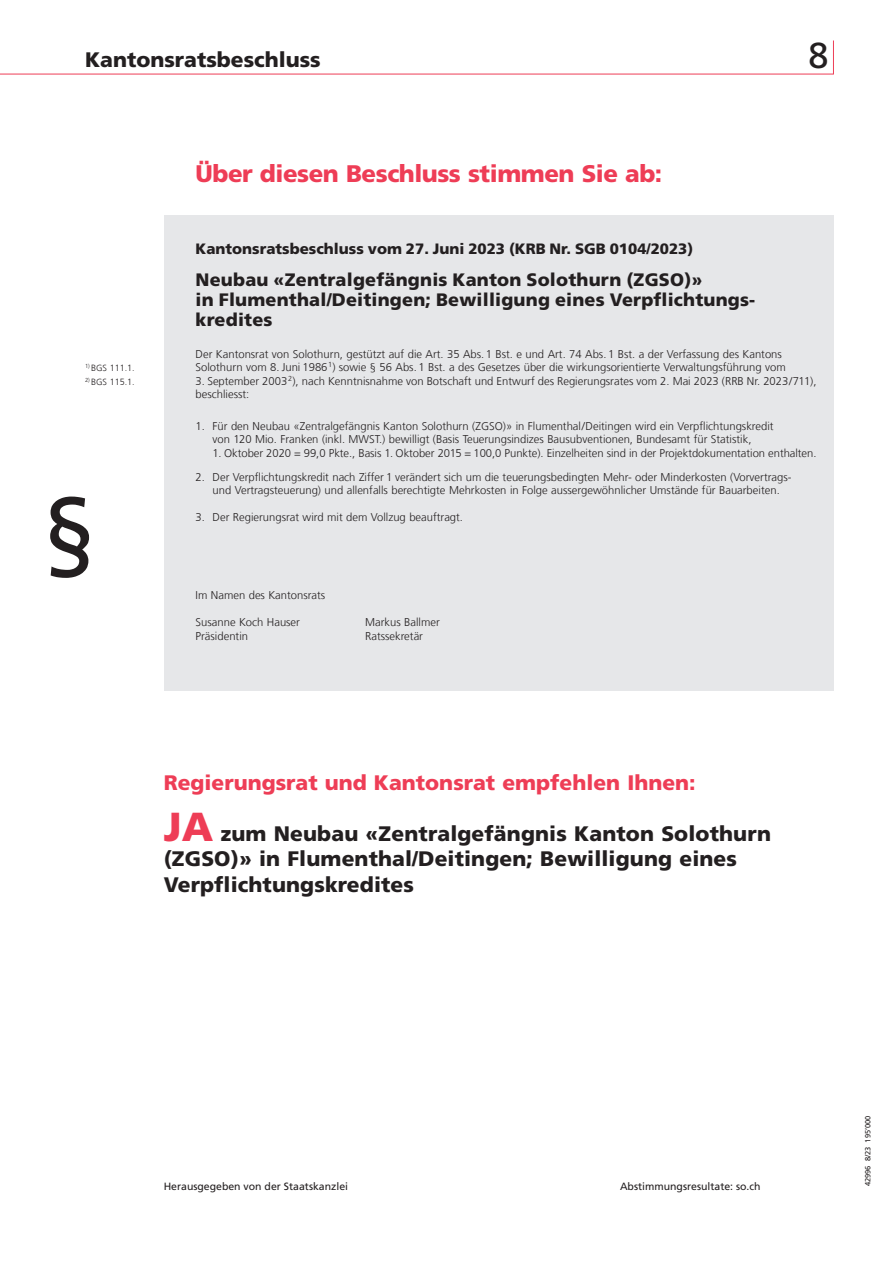
<style>
.page{position:relative;width:893px;height:1263px;background:#fff}
.page>*{position:absolute;margin:0;border:0;box-sizing:border-box;transform-origin:0 0}
.t1{font:97.5px "Frutiger LT Com";color:#231f20}
.t2{font:36px "Frutiger LT Com";color:#231f20}
.t3{font:900 24px "Frutiger LT Pro";letter-spacing:-.02em;color:#ee3d56}
.t4{font:900 21px/25.5px "Frutiger LT Com";letter-spacing:.005em;color:#231f20}
.t5{font:900 21px "Frutiger LT Com";color:#ee3d56}
.t6{font:900 18px/19.8px "Frutiger LT Pro";letter-spacing:.01em;color:#231f20}
.t7{font:900 15px "Frutiger LT Pro";color:#231f20}
.t8{font:300 11.25px/13.5px "Frutiger LT Com";color:#231f20}
.t9{font:10.5px "Frutiger LT Com";color:#231f20}
.t10{font:300 9px "Frutiger LT Com";color:#231f20}
.t11{font:7.5px "Frutiger LT Com";color:#231f20}
.s1{font-size:40.5px;color:#ee3d56}
</style>
<div class="page">
<hr style="left:0;top:74px;width:833px;height:1px;background:#ee3d56">
<hr style="left:833px;top:41px;width:1px;height:33px;background:#ee3d56">
<div style="left:164px;top:215px;width:669px;height:476px;background:#e6e7e9"></div>
<h3 class="t4" style="left:85px;top:47px;width:237px">Kantonsratsbeschluss</h3>
<h3 class="t3" style="left:196px;top:160px;width:468px">Über diesen Beschluss stimmen Sie ab:</h3>
<h2 class="t2" style="left:808px;top:34px;width:22px">8</h2>
<p class="t10" style="left:85px;top:362px;width:51px"><sup>1)</sup> BGS 111.1.</p>
<p class="t10" style="left:85px;top:376px;width:51px"><sup>2)</sup> BGS 115.1.</p>
<h1 class="t1" style="left:42px;top:475px;width:56px">§</h1>
<h3 class="t7" style="left:196px;top:240px;width:499px">Kantonsratsbeschluss vom 27. Juni 2023 (KRB Nr. SGB 0104/2023)</h3>
<h3 class="t6" style="left:196px;top:270px;width:561px">Neubau «Zentralgefängnis Kanton Solothurn (ZGSO)»<br>in Flumenthal/Deitingen; Bewilligung eines Verpflichtungs&shy;kredites</h3>
<p class="t8" style="left:196px;top:347px;width:592px">Der Kantonsrat von Solothurn, gestützt auf die Art. 35 Abs.1 Bst. e und Art. 74 Abs. 1 Bst. a der Verfassung des Kantons<br>Solothurn vom 8. Juni 1986<sup>1</sup>) sowie § 56 Abs. 1 Bst. a des Gesetzes über die wirkungsorientierte Verwaltungsführung vom</p>
<p class="t8" style="left:196px;top:374px;width:622px">3. September 2003<sup>2</sup>), nach Kenntnisnahme von Botschaft und Entwurf des Regierungsrates vom 2. Mai 2023 (RRB Nr. 2023/711), beschliesst:</p>
<p class="t8" style="left:196px;top:419px;width:579px;text-align:center">1. Für den Neubau «Zentralgefängnis Kanton Solothurn (ZGSO)» in Flumenthal/Deitingen wird ein Verpflichtungskredit von 120 Mio. Franken (inkl. MWST.) bewilligt (Basis Teuerungsindizes Bausubventionen, Bundesamt für Statistik,</p>
<p class="t8" style="left:213px;top:446px;width:605px">1. Oktober 2020 = 99,0 Pkte., Basis 1. Oktober 2015 = 100,0 Punkte). Einzelheiten sind in der Projektdokumentation enthalten.</p>
<p class="t8" style="left:196px;top:470px;width:597px;text-align:center">2. Der Verpflichtungskredit nach Ziffer 1 verändert sich um die teuerungsbedingten Mehr- oder Minderkosten (Vorvertrags&shy;und Vertragsteuerung) und allenfalls berechtigte Mehrkosten in Folge aussergewöhnlicher Umstände für Bauarbeiten.</p>
<p class="t8" style="left:196px;top:511px;width:269px">3. Der Regierungsrat wird mit dem Vollzug beauftragt.</p>
<p class="t8" style="left:196px;top:589px;width:131px">Im Namen des Kantonsrats</p>
<p class="t8" style="left:196px;top:616px;width:106px">Susanne Koch Hauser</p>
<p class="t8" style="left:365px;top:616px;width:76px">Markus Ballmer</p>
<p class="t8" style="left:196px;top:629px;width:54px">Präsidentin</p>
<p class="t8" style="left:365px;top:629px;width:59px">Ratssekretär</p>
<h3 class="t5" style="left:164px;top:770px;width:533px">Regierungsrat und Kantonsrat empfehlen Ihnen:</h3>
<h3 class="t4" style="left:164px;top:821px;width:609px"><span class="s1">JA</span> zum Neubau «Zentralgefängnis Kanton Solothurn (ZGSO)» in Flumenthal/Deitingen; Bewilligung eines<br>Verpflichtungskredites</h3>
<p class="t9" style="left:164px;top:1180px;width:186px">Herausgegeben von der Staatskanzlei</p>
<p class="t9" style="left:620px;top:1180px;width:142px">Abstimmungsresultate: so.ch</p>
<p class="t11" style="left:864px;top:1186px;width:72px;rotate:-90deg">42996 8/23 195’000</p>
</div>
